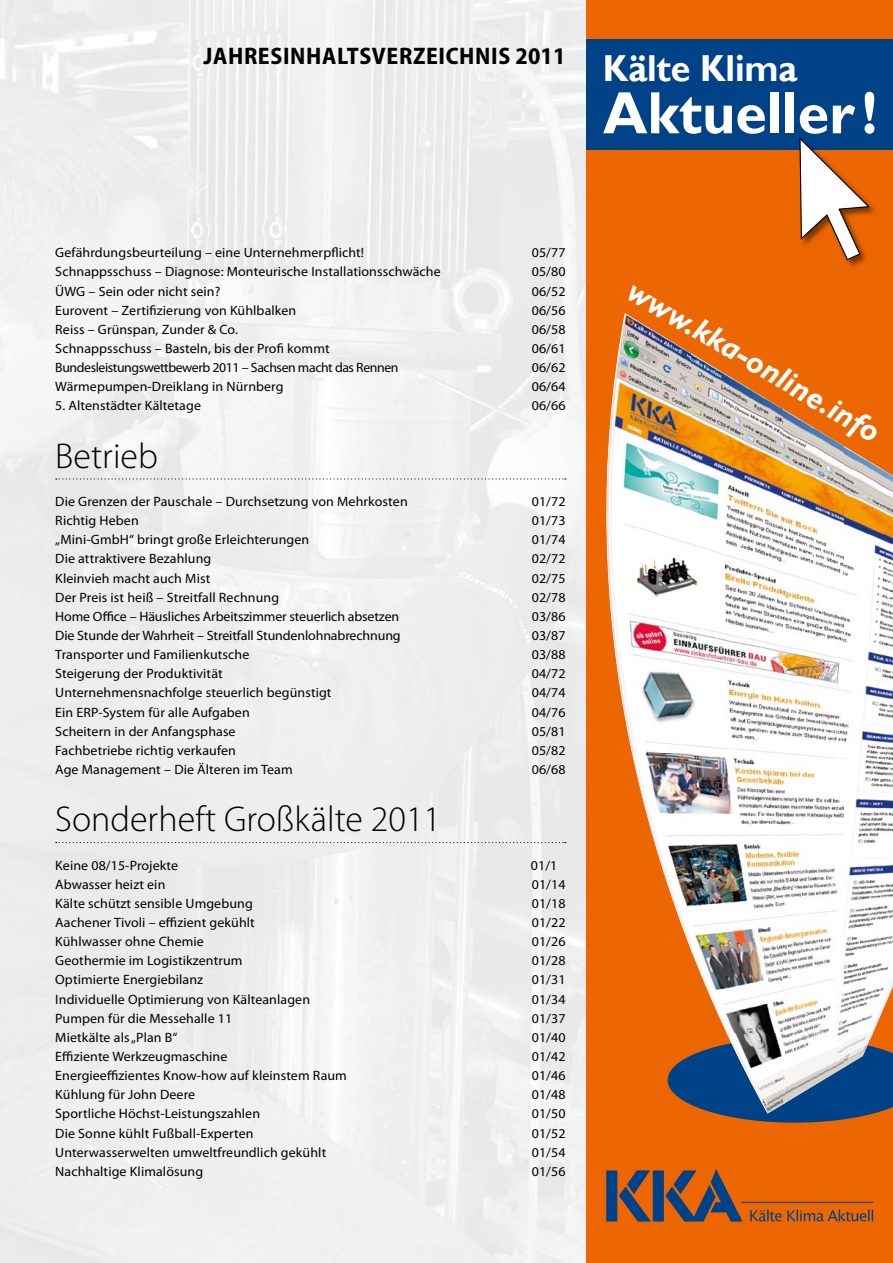
<style>
.page{position:relative;width:893px;height:1263px;background:#fff}
.page>*{position:absolute;margin:0;border:0;box-sizing:border-box;transform-origin:0 0}
.t1{font:700 60px "Gill Sans";color:#fff;scale:.95 1}
.t2{font:300 36px "Myriad Pro";color:#000}
.t3{font:italic 700 31.95px "Gill Sans";color:#fff}
.t4{font:700 semi-condensed 24px "Myriad Pro";letter-spacing:.025em;color:#000}
.t5{font:13.5px "Myriad Pro";letter-spacing:.005em;color:#000}
.t6{font:13.5px "Myriad Pro";letter-spacing:-.03em;color:#000}
.s1{font-family:"Gill Sans";font-stretch:normal;font-size:37.5px;color:#fff}
</style>
<div class="page">
<img style="left:0;top:0;width:587px;height:1263px">
<svg style="left:56px;top:478px;width:510px;height:1px"></svg>
<svg style="left:56px;top:842px;width:510px;height:1px"></svg>
<div style="left:587px;top:0;width:306px;height:1263px;background:#ec6602"></div>
<div style="left:587px;top:39px;width:306px;height:110px;background:#004288"></div>
<div style="left:653px;top:1170px;width:11px;height:51px;background:#004288"></div>
<svg style="left:665px;top:1169px;width:77px;height:52px"></svg>
<div style="left:606px;top:1170px;width:11px;height:51px;background:#004288"></div>
<svg style="left:619px;top:1170px;width:32px;height:51px"></svg>
<hr style="left:741px;top:1202px;width:132px;height:1px;background:#004288">
<svg style="left:750px;top:1209px;width:123px;height:12px"></svg>
<svg style="left:668px;top:1045px;width:225px;height:78px"></svg>
<img style="left:606px;top:313px;width:85px;height:440px">
<img style="left:691px;top:353px;width:92px;height:681px">
<img style="left:783px;top:409px;width:62px;height:705px">
<img style="left:845px;top:446px;width:48px;height:588px">
<img style="left:631px;top:753px;width:61px;height:120px">
<img style="left:663px;top:873px;width:29px;height:81px">
<img style="left:722px;top:1034px;width:62px;height:80px">
<img style="left:845px;top:1034px;width:31px;height:40px">
<img style="left:798px;top:149px;width:80px;height:118px">
<svg style="left:799px;top:137px;width:71px;height:124px"></svg>
<h3 class="t4" style="left:203px;top:43px;width:595px">JAHRESINHALTSVERZEICHNIS 2011 <span class="s1">Kälte Klima</span></h3>
<h1 class="t1" style="left:603px;top:77px;width:290px">Aktueller !</h1>
<p class="t5" style="left:55px;top:244px;width:310px">Gefährdungsbeurteilung – eine Unternehmerpflicht!</p>
<p class="t5" style="left:532px;top:244px;width:35px">05/77</p>
<p class="t5" style="left:55px;top:264px;width:387px">Schnappsschuss – Diagnose: Monteurische Installationsschwäche</p>
<p class="t5" style="left:532px;top:264px;width:35px">05/80</p>
<p class="t5" style="left:55px;top:283px;width:167px">ÜWG – Sein oder nicht sein?</p>
<p class="t5" style="left:532px;top:283px;width:35px">06/52</p>
<p class="t5" style="left:55px;top:302px;width:243px">Eurovent – Zertifizierung von Kühlbalken</p>
<p class="t5" style="left:532px;top:302px;width:35px">06/56</p>
<p class="t5" style="left:55px;top:321px;width:184px">Reiss – Grünspan, Zunder &amp; Co.</p>
<p class="t5" style="left:532px;top:321px;width:35px">06/58</p>
<p class="t5" style="left:55px;top:340px;width:276px">Schnappsschuss – Basteln, bis der Profi kommt</p>
<p class="t5" style="left:532px;top:340px;width:35px">06/61</p>
<p class="t6" style="left:55px;top:359px;width:345px">Bundesleistungswettbewerb 2011 – Sachsen macht das Rennen</p>
<p class="t5" style="left:532px;top:359px;width:35px">06/62</p>
<p class="t5" style="left:55px;top:378px;width:230px">Wärmepumpen-Dreiklang in Nürnberg</p>
<p class="t5" style="left:532px;top:378px;width:35px">06/64</p>
<p class="t5" style="left:55px;top:397px;width:147px">5. Altenstädter Kältetage</p>
<p class="t5" style="left:532px;top:397px;width:35px">06/66</p>
<h2 class="t2" style="left:55px;top:434px;width:104px">Betrieb</h2>
<p class="t5" style="left:55px;top:493px;width:354px">Die Grenzen der Pauschale – Durchsetzung von Mehrkosten</p>
<p class="t5" style="left:532px;top:493px;width:35px">01/72</p>
<p class="t5" style="left:55px;top:512px;width:85px">Richtig Heben</p>
<p class="t5" style="left:532px;top:512px;width:35px">01/73</p>
<p class="t5" style="left:55px;top:531px;width:255px">„Mini-GmbH“ bringt große Erleichterungen</p>
<p class="t5" style="left:532px;top:531px;width:35px">01/74</p>
<p class="t5" style="left:55px;top:551px;width:158px">Die attraktivere Bezahlung</p>
<p class="t5" style="left:532px;top:551px;width:35px">02/72</p>
<p class="t5" style="left:55px;top:570px;width:156px">Kleinvieh macht auch Mist</p>
<p class="t5" style="left:532px;top:570px;width:35px">02/75</p>
<p class="t5" style="left:55px;top:589px;width:225px">Der Preis ist heiß – Streitfall Rechnung</p>
<p class="t5" style="left:532px;top:589px;width:35px">02/78</p>
<p class="t5" style="left:55px;top:608px;width:345px">Home Office – Häusliches Arbeitszimmer steuerlich absetzen</p>
<p class="t5" style="left:532px;top:608px;width:35px">03/86</p>
<p class="t5" style="left:55px;top:627px;width:347px">Die Stunde der Wahrheit – Streitfall Stundenlohnabrechnung</p>
<p class="t5" style="left:532px;top:627px;width:35px">03/87</p>
<p class="t5" style="left:55px;top:646px;width:196px">Transporter und Familienkutsche</p>
<p class="t5" style="left:532px;top:646px;width:35px">03/88</p>
<p class="t5" style="left:55px;top:665px;width:169px">Steigerung der Produktivität</p>
<p class="t5" style="left:532px;top:665px;width:35px">04/72</p>
<p class="t5" style="left:55px;top:684px;width:278px">Unternehmensnachfolge steuerlich begünstigt</p>
<p class="t5" style="left:532px;top:684px;width:35px">04/74</p>
<p class="t5" style="left:55px;top:704px;width:196px">Ein ERP-System für alle Aufgaben</p>
<p class="t5" style="left:532px;top:704px;width:35px">04/76</p>
<p class="t5" style="left:55px;top:723px;width:182px">Scheitern in der Anfangsphase</p>
<p class="t5" style="left:532px;top:723px;width:35px">05/81</p>
<p class="t5" style="left:55px;top:742px;width:182px">Fachbetriebe richtig verkaufen</p>
<p class="t5" style="left:532px;top:742px;width:35px">05/82</p>
<p class="t5" style="left:55px;top:761px;width:239px">Age Management – Die Älteren im Team</p>
<p class="t5" style="left:532px;top:761px;width:35px">06/68</p>
<h2 class="t2" style="left:55px;top:798px;width:387px">Sonderheft Großkälte 2011</h2>
<p class="t5" style="left:55px;top:857px;width:124px">Keine 08/15-Projekte</p>
<p class="t5" style="left:531px;top:857px;width:28px">01/1</p>
<p class="t5" style="left:55px;top:876px;width:112px">Abwasser heizt ein</p>
<p class="t5" style="left:532px;top:876px;width:35px">01/14</p>
<p class="t5" style="left:55px;top:895px;width:199px">Kälte schützt sensible Umgebung</p>
<p class="t5" style="left:532px;top:895px;width:35px">01/18</p>
<p class="t5" style="left:55px;top:914px;width:201px">Aachener Tivoli – effizient gekühlt</p>
<p class="t5" style="left:532px;top:914px;width:35px">01/22</p>
<p class="t5" style="left:55px;top:933px;width:150px">Kühlwasser ohne Chemie</p>
<p class="t5" style="left:532px;top:933px;width:35px">01/26</p>
<p class="t5" style="left:55px;top:952px;width:189px">Geothermie im Logistikzentrum</p>
<p class="t5" style="left:532px;top:952px;width:35px">01/28</p>
<p class="t5" style="left:55px;top:971px;width:149px">Optimierte Energiebilanz</p>
<p class="t5" style="left:532px;top:971px;width:35px">01/31</p>
<p class="t5" style="left:55px;top:991px;width:256px">Individuelle Optimierung von Kälteanlagen</p>
<p class="t5" style="left:532px;top:991px;width:35px">01/34</p>
<p class="t5" style="left:55px;top:1010px;width:179px">Pumpen für die Messehalle 11</p>
<p class="t5" style="left:532px;top:1010px;width:35px">01/37</p>
<p class="t5" style="left:55px;top:1029px;width:124px">Mietkälte als „Plan B“</p>
<p class="t5" style="left:532px;top:1029px;width:35px">01/40</p>
<p class="t5" style="left:55px;top:1048px;width:174px">Effiziente Werkzeugmaschine</p>
<p class="t5" style="left:532px;top:1048px;width:35px">01/42</p>
<p class="t5" style="left:55px;top:1067px;width:293px">Energieeffizientes Know-how auf kleinstem Raum</p>
<p class="t5" style="left:532px;top:1067px;width:35px">01/46</p>
<p class="t5" style="left:55px;top:1086px;width:141px">Kühlung für John Deere</p>
<p class="t5" style="left:532px;top:1086px;width:35px">01/48</p>
<p class="t5" style="left:55px;top:1105px;width:206px">Sportliche Höchst-Leistungszahlen</p>
<p class="t5" style="left:532px;top:1105px;width:35px">01/50</p>
<p class="t5" style="left:55px;top:1125px;width:200px">Die Sonne kühlt Fußball-Experten</p>
<p class="t5" style="left:532px;top:1125px;width:35px">01/52</p>
<p class="t5" style="left:55px;top:1144px;width:272px">Unterwasserwelten umweltfreundlich gekühlt</p>
<p class="t5" style="left:532px;top:1144px;width:35px">01/54</p>
<p class="t5" style="left:55px;top:1163px;width:149px">Nachhaltige Klimalösung</p>
<p class="t5" style="left:532px;top:1163px;width:35px">01/56</p>
<h3 class="t3" style="left:641px;top:271px;width:289px;rotate:31deg">www.kka-online.info</h3>
</div>
